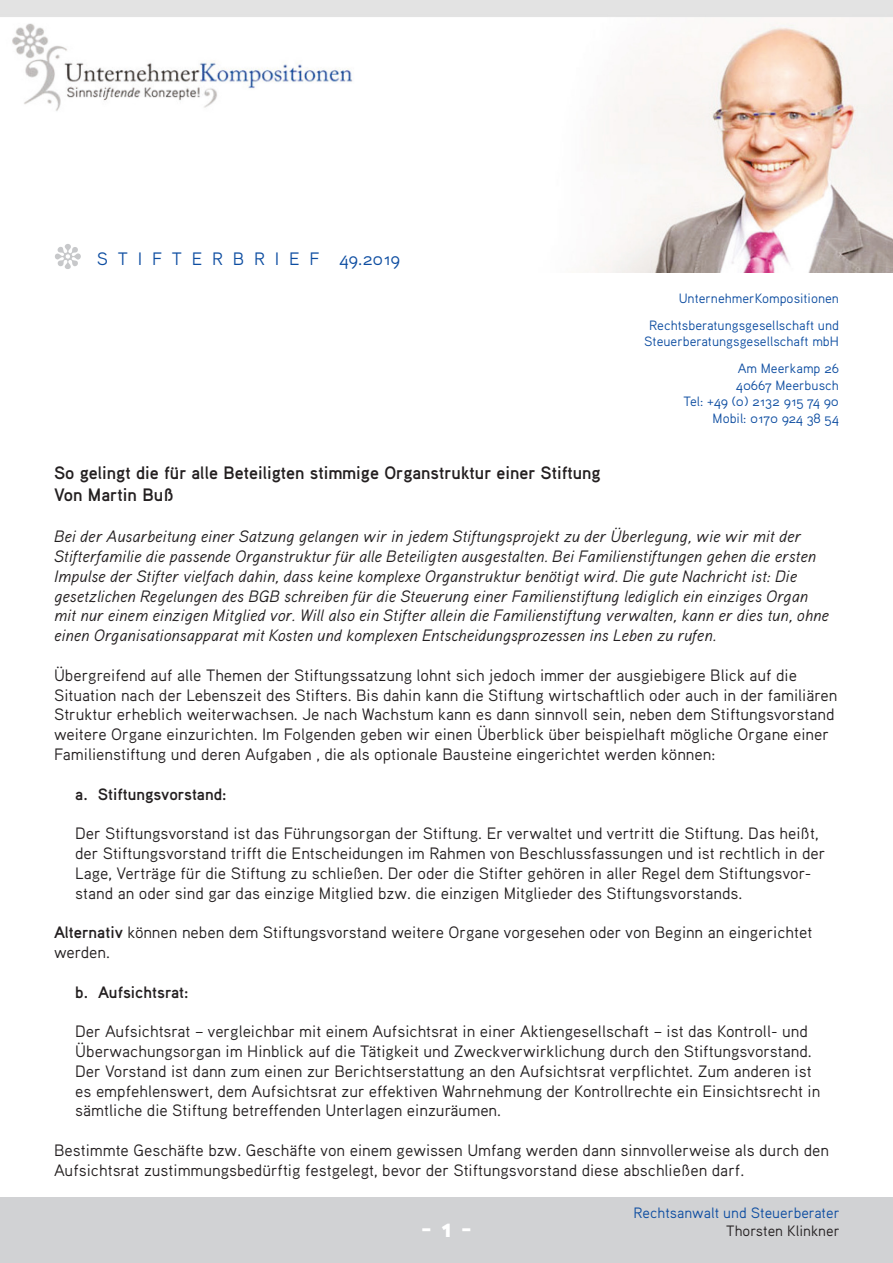
<style>
.page{position:relative;width:893px;height:1263px;background:#fff}
.page>*{position:absolute;margin:0;border:0;box-sizing:border-box;transform-origin:0 0}
.t1{font:27px "Aaux Pro Black OSF";color:#fff}
.t2{font:18px "Aaux Pro Bold OSF";color:#231f20}
.t3{font:18px "Aaux Pro Regular OSF";color:#0d4da1}
.t4{font:16.5px/19.8px "Aaux Pro Regular OSF";color:#231f20}
.t5{font:16.5px/19.8px "Aaux Pro Regular Italic OSF";color:#231f20}
.t6{font:16.5px "Aaux Pro Bold OSF";color:#231f20}
.t7{font:15px "Aaux Pro Regular OSF";color:#0d4da1}
.t8{font:15px "Aaux Pro Regular OSF";color:#231f20}
.t9{font:13.5px "Aaux Pro Regular OSF";color:#0d4da1}
.t10{font:13.5px "Aaux Pro Regular OSF";letter-spacing:-.02em;color:#0d4da1}
.s1{font-size:17.85px}
.s2{font-size:13.35px}
.s3{font-family:"Aaux Pro Bold OSF"}
</style>
<div class="page">
<img style="left:0;top:0;width:893px;height:272px">
<div style="left:0;top:1197px;width:893px;height:66px;background:#d1d2d4"></div>
<svg style="left:55px;top:243px;width:26px;height:26px"></svg>
<p class="t3" style="left:97px;top:247px;width:305px">S T I F T E R B R I E F <span class="s1">49</span>.20<span class="s1">1</span>9</p>
<p class="t9" style="left:679px;top:290px;width:162px">UnternehmerKompositionen</p>
<p class="t9" style="left:649px;top:317px;width:191px">Rechtsberatungsgesellschaft und</p>
<p class="t9" style="left:644px;top:333px;width:196px">Steuerberatungsgesellschaft mbH</p>
<p class="t9" style="left:738px;top:360px;width:103px">Am Meerkamp 26</p>
<p class="t9" style="left:736px;top:377px;width:105px">40667 Meerbusch</p>
<p class="t10" style="left:684px;top:393px;width:157px">Tel: +49 (0) 2<span class="s2">1</span>32 9<span class="s2">1</span>5 74 90</p>
<p class="t9" style="left:713px;top:410px;width:128px">Mobil: 0<span class="s2">1</span>70 924 38 54</p>
<p class="t2" style="left:54px;top:461px;width:548px">So gelingt die für alle Beteiligten stimmige Organstruktur einer Stiftung</p>
<p class="t2" style="left:54px;top:483px;width:122px">Von Martin Buß</p>
<p class="t5" style="left:54px;top:526px;width:776px">Bei der Ausarbeitung einer Satzung gelangen wir in jedem Stiftungsprojekt zu der Überlegung, wie wir mit der Stifterfamilie die passende Organstruktur für alle Beteiligten ausgestalten. Bei Familienstiftungen gehen die ersten Impulse der Stifter vielfach dahin, dass keine komplexe Organstruktur benötigt wird. Die gute Nachricht ist: Die gesetzlichen Regelungen des BGB schreiben für die Steuerung einer Familienstiftung lediglich ein einziges Organ mit nur einem einzigen Mitglied vor. Will also ein Stifter allein die Familienstiftung verwalten, kann er dies tun, ohne einen Organisationsapparat mit Kosten und komplexen Entscheidungsprozessen ins Leben zu rufen.</p>
<p class="t4" style="left:54px;top:665px;width:785px">Übergreifend auf alle Themen der Stiftungssatzung lohnt sich jedoch immer der ausgiebigere Blick auf die Situation nach der Lebenszeit des Stifters. Bis dahin kann die Stiftung wirtschaftlich oder auch in der familiären Struktur erheblich weiterwachsen. Je nach Wachstum kann es dann sinnvoll sein, neben dem Stiftungsvorstand weitere Organe einzurichten. Im Folgenden geben wir einen Überblick über beispielhaft mögliche Organe einer Familienstiftung und deren Aufgaben , die als optionale Bausteine eingerichtet werden können:</p>
<p class="t6" style="left:75px;top:783px;width:153px">a. Stiftungsvorstand:</p>
<p class="t4" style="left:75px;top:823px;width:752px">Der Stiftungsvorstand ist das Führungsorgan der Stiftung. Er verwaltet und vertritt die Stiftung. Das heißt, der Stiftungsvorstand trifft die Entscheidungen im Rahmen von Beschlussfassungen und ist rechtlich in der Lage, Verträge für die Stiftung zu schließen. Der oder die Stifter gehören in aller Regel dem Stiftungsvor&shy;stand an oder sind gar das einzige Mitglied bzw. die einzigen Mitglieder des Stiftungsvorstands.</p>
<p class="t4" style="left:54px;top:922px;width:760px"><span class="s3">Alternativ</span> können neben dem Stiftungsvorstand weitere Organe vorgesehen oder von Beginn an eingerichtet werden.</p>
<p class="t6" style="left:75px;top:981px;width:115px">b. Aufsichtsrat:</p>
<p class="t4" style="left:75px;top:1021px;width:747px">Der Aufsichtsrat – vergleichbar mit einem Aufsichtsrat in einer Aktiengesellschaft – ist das Kontroll- und Überwachungsorgan im Hinblick auf die Tätigkeit und Zweckverwirklichung durch den Stiftungsvorstand.<br>Der Vorstand ist dann zum einen zur Berichtserstattung an den Aufsichtsrat verpflichtet. Zum anderen ist es empfehlenswert, dem Aufsichtsrat zur effektiven Wahrnehmung der Kontrollrechte ein Einsichtsrecht in sämtliche die Stiftung betreffenden Unterlagen einzuräumen.</p>
<p class="t4" style="left:54px;top:1140px;width:776px">Bestimmte Geschäfte bzw. Geschäfte von einem gewissen Umfang werden dann sinnvollerweise als durch den<br>Aufsichtsrat zustimmungsbedürftig festgelegt, bevor der Stiftungsvorstand diese abschließen darf.</p>
<p class="t7" style="left:634px;top:1203px;width:208px">Rechtsanwalt und Steuerberater</p>
<p class="t1" style="left:421px;top:1210px;width:53px">- 1 -</p>
<p class="t8" style="left:726px;top:1221px;width:115px">Thorsten Klinkner</p>
</div>
